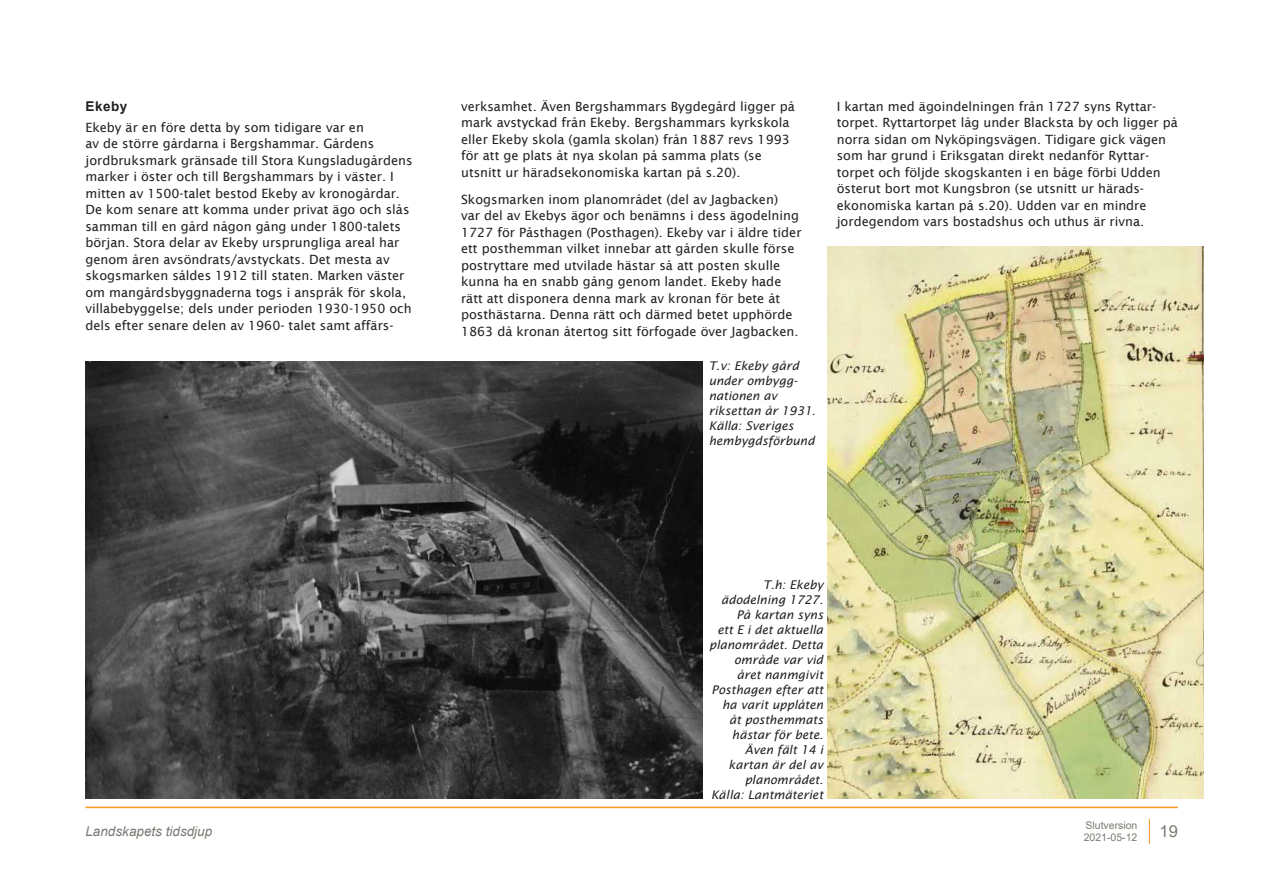
<style>
.page{position:relative;width:1263px;height:893px;background:#fff}
.page>*{position:absolute;margin:0;border:0;box-sizing:border-box;transform-origin:0 0}
.t1{font:16.5px "Arial";color:#7a7a73}
.t2{font:italic 13.5px "Arial";color:#7a7a73}
.Rubrik_3{font:700 13.5px "Arial";letter-spacing:.04em;color:#231f20}
.Brödtext_sans_serif{font:12.75px/16.5px "Lucida Sans";color:#231f20}
.Bildtext_onumrerad{font:italic 12px/15px "Lucida Sans";color:#231f20}
.t3{font:10.5px/12.6px "Arial";color:#7a7a73}
</style>
<div class="page">
<hr style="left:85px;top:807px;width:1093px;height:1px;background:#f7971f">
<svg style="left:1149px;top:819px;width:1px;height:25px"></svg>
<img style="left:828px;top:246px;width:375px;height:552px">
<img style="left:85px;top:361px;width:617px;height:437px">
<p class="Rubrik_3" style="left:85px;top:97px;width:43px">Ekeby</p>
<p class="Brödtext_sans_serif" style="left:85px;top:119px;width:329px">Ekeby är en före detta by som tidigare var en<br>av de större gårdarna i Bergshammar. Gårdens jordbruksmark gränsade till Stora Kungsladugårdens marker i öster och till Bergshammars by i väster. I mitten av 1500-talet bestod Ekeby av kronogårdar.<br>De kom senare att komma under privat ägo och slås samman till en gård någon gång under 1800-talets början. Stora delar av Ekeby ursprungliga areal har genom åren avsöndrats/avstyckats. Det mesta av skogsmarken såldes 1912 till staten. Marken väster om mangårdsbyggnaderna togs i anspråk för skola, villabebyggelse; dels under perioden 1930-1950 och dels efter senare delen av 1960- talet samt affärs-</p>
<p class="Brödtext_sans_serif" style="left:461px;top:98px;width:335px">verksamhet. Även Bergshammars Bygdegård ligger på mark avstyckad från Ekeby. Bergshammars kyrkskola eller Ekeby skola (gamla skolan) från 1887 revs 1993 för att ge plats åt nya skolan på samma plats (se utsnitt ur häradsekonomiska kartan på s.20).</p>
<p class="Brödtext_sans_serif" style="left:461px;top:191px;width:342px">Skogsmarken inom planområdet (del av Jagbacken)<br>var del av Ekebys ägor och benämns i dess ägodelning 1727 för Påsthagen (Posthagen). Ekeby var i äldre tider ett posthemman vilket innebar att gården skulle förse postryttare med utvilade hästar så att posten skulle kunna ha en snabb gång genom landet. Ekeby hade rätt att disponera denna mark av kronan för bete åt posthästarna. Denna rätt och därmed betet upphörde 1863 då kronan återtog sitt förfogade över Jagbacken.</p>
<p class="Bildtext_onumrerad" style="left:709px;top:358px;width:109px">T.v: Ekeby gård under ombygg&shy;nationen av riksettan år 1931.<br>Källa: Sveriges hembygdsförbund</p>
<p class="Brödtext_sans_serif" style="left:837px;top:98px;width:342px">I kartan med ägoindelningen från 1727 syns Ryttar&shy;torpet. Ryttartorpet låg under Blacksta by och ligger på norra sidan om Nyköpingsvägen. Tidigare gick vägen som har grund i Eriksgatan direkt nedanför Ryttar&shy;torpet och följde skogskanten i en båge förbi Udden österut bort mot Kungsbron (se utsnitt ur härads&shy;ekonomiska kartan på s.20). Udden var en mindre jordegendom vars bostadshus och uthus är rivna.</p>
<p class="Bildtext_onumrerad" style="left:709px;top:577px;width:116px;text-align:right">T.h: Ekeby ädodelning 1727.<br>På kartan syns<br>ett E i det aktuella planområdet. Detta område var vid året nanmgivit<br>Posthagen efter att ha varit upplåten åt posthemmats hästar för bete.<br>Även fält 14 i kartan är del av planområdet.<br>Källa: Lantmäteriet</p>
<p class="t3" style="left:1084px;top:819px;width:55px">Slutversion<br>2021-05-12</p>
<p class="t2" style="left:85px;top:822px;width:128px">Landskapets tidsdjup</p>
<p class="t1" style="left:1159px;top:820px;width:20px">19</p>
</div>
